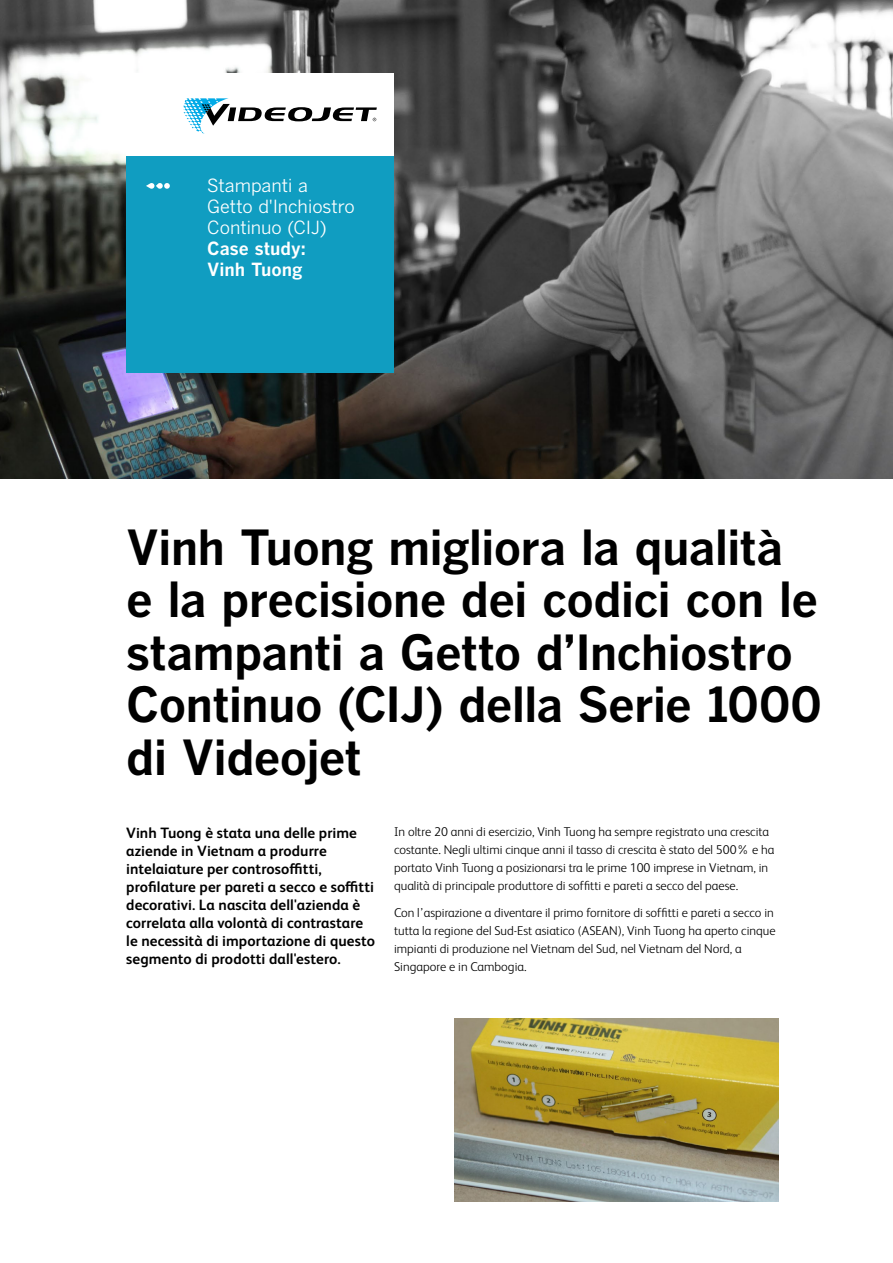
<style>
.page{position:relative;width:893px;height:1263px;background:#fff}
.page>*{position:absolute;margin:0;border:0;box-sizing:border-box;transform-origin:0 0}
.t1{font:700 48px/52.5px "Benton Gothic";letter-spacing:-.02em;color:#000}
.t2{font:18px/21px "Benton Gothic";letter-spacing:-.01em;color:#fff}
.t3{font:700 18px/21px "Benton Gothic";color:#fff}
.t4{font:700 15px/18px "FS Albert Pro";letter-spacing:.005em;color:#000}
.t5{font:300 12.75px/18px "FS Albert";color:#000}
</style>
<div class="page">
<img style="left:0;top:0;width:893px;height:478px">
<div style="left:126px;top:73px;width:268px;height:83px;background:#fff"></div>
<svg style="left:183px;top:98px;width:194px;height:36px"></svg>
<div style="left:126px;top:156px;width:268px;height:216px;background:#109dc1"></div>
<svg style="left:146px;top:183px;width:24px;height:6px"></svg>
<img style="left:455px;top:1018px;width:324px;height:184px">
<h2 class="t2" style="left:207px;top:175px;width:149px">Stampanti a<br>Getto d'Inchiostro<br>Continuo (CIJ)</h2>
<h2 class="t3" style="left:207px;top:238px;width:100px">Case study:<br>Vinh Tuong</h2>
<h1 class="t1" style="left:126px;top:522px;width:698px">Vinh Tuong migliora la qualità<br>e la precisione dei codici con le stampanti a Getto d’Inchiostro<br>Continuo (CIJ) della Serie 1000 di Videojet</h1>
<p class="t4" style="left:126px;top:823px;width:250px">Vinh Tuong è stata una delle prime aziende in Vietnam a produrre intelaiature per controsoffitti, profilature per pareti a secco e soffitti decorativi. La nascita dell'azienda è correlata alla volontà di contrastare le necessità di importazione di questo segmento di prodotti dall'estero.</p>
<p class="t5" style="left:394px;top:823px;width:382px">In oltre 20 anni di esercizio, Vinh Tuong ha sempre registrato una crescita costante. Negli ultimi cinque anni il tasso di crescita è stato del 500% e ha portato Vinh Tuong a posizionarsi tra le prime 100 imprese in Vietnam, in qualità di principale produttore di soffitti e pareti a secco del paese.</p>
<p class="t5" style="left:394px;top:903px;width:383px">Con l’aspirazione a diventare il primo fornitore di soffitti e pareti a secco in tutta la regione del Sud-Est asiatico (ASEAN), Vinh Tuong ha aperto cinque impianti di produzione nel Vietnam del Sud, nel Vietnam del Nord, a Singapore e in Cambogia.</p>
</div>
